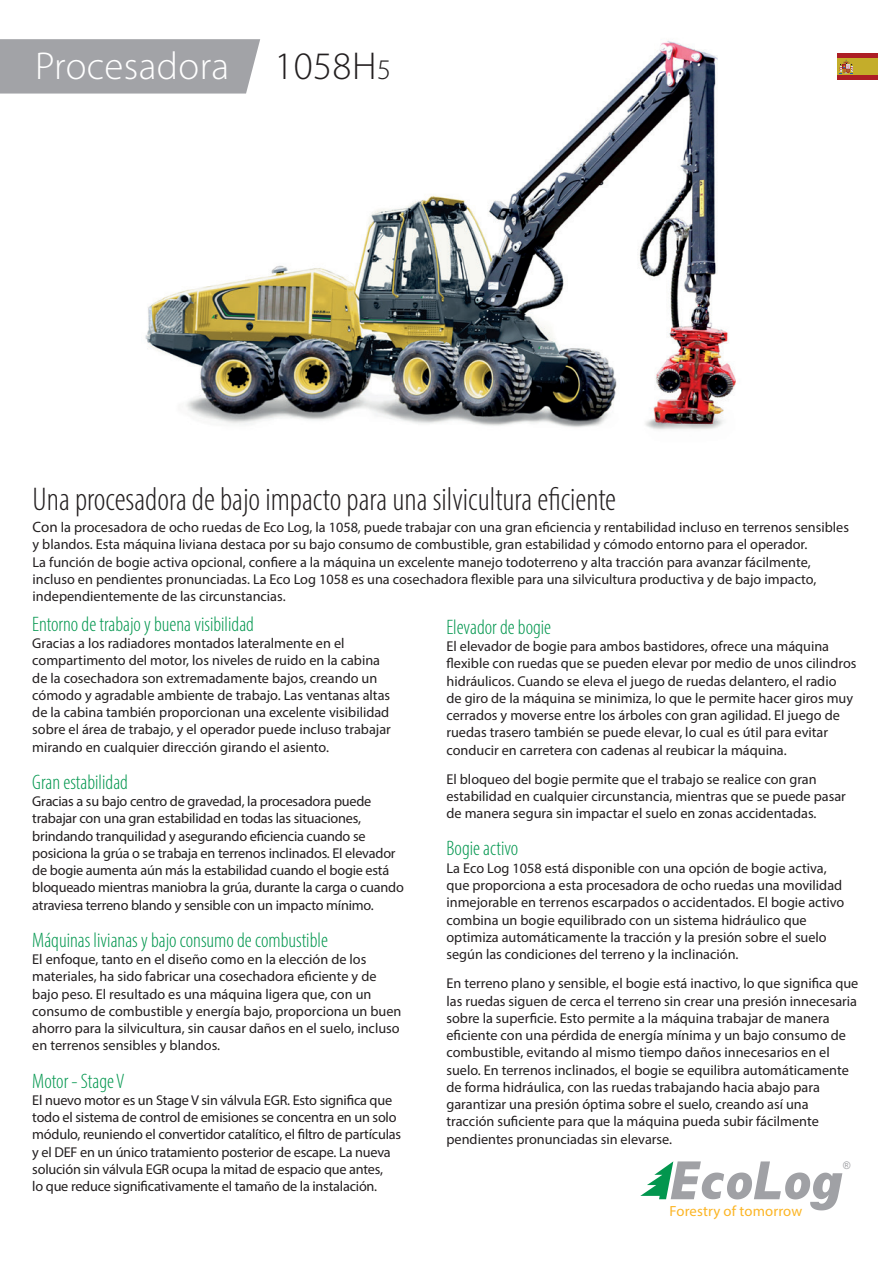
<style>
.page{position:relative;width:893px;height:1263px;background:#fff}
.page>*{position:absolute;margin:0;border:0;box-sizing:border-box;transform-origin:0 0}
.t1{font:300 39px "Myriad Pro";letter-spacing:.01em;color:#fff}
.t2{font:300 condensed 33px "Myriad Pro";color:#231f20}
.t3{font:300 condensed 21px "Myriad Pro";color:#02964e}
.t4{font:14.7px "Myriad Pro";letter-spacing:.01em;color:#fcb525}
.t5{font:14.25px/17.2px "Myriad Pro";color:#231f20}
.t6{font:10.35px "Arial";color:#a0a1a5;scale:.95 1}
.s1{color:#231f20}
.s2{font-size:28.5px;color:#231f20}
.s3{font-size:15px}
</style>
<div class="page">
<img style="left:145px;top:40px;width:591px;height:390px">
<svg style="left:640px;top:1161px;width:202px;height:49px"></svg>
<div style="left:837px;top:58px;width:40px;height:17px;background:#c4ad2a"></div>
<div style="left:837px;top:53px;width:40px;height:5px;background:#ad1e25"></div>
<div style="left:837px;top:75px;width:40px;height:5px;background:#ad1e25"></div>
<svg style="left:839px;top:59px;width:14px;height:15px"></svg>
<div style="left:0;top:39px;width:260px;height:55px;background:#a2a3a7"></div>
<h1 class="t1" style="left:35px;top:51px;width:357px">Procesadora <span class="s1">1058H</span><span class="s2">5</span></h1>
<h2 class="t2" style="left:33px;top:483px;width:585px">Una procesadora de bajo impacto para una silvicultura eficiente</h2>
<p class="t5" style="left:33px;top:520px;width:818px"><span class="s3">Con</span> la procesadora de ocho ruedas de Eco Log, la 1058, puede trabajar con una gran eficiencia y rentabilidad incluso en terrenos sensibles y blandos. Esta máquina liviana destaca por su bajo consumo de combustible, gran estabilidad y cómodo entorno para el operador.<br>La función de bogie activa opcional, confiere a la máquina un excelente manejo todoterreno y alta tracción para avanzar fácilmente, incluso en pendientes pronunciadas. La Eco Log 1058 es una cosechadora flexible para una silvicultura productiva y de bajo impacto, independientemente de las circunstancias.</p>
<h3 class="t3" style="left:32px;top:614px;width:223px">Entorno de trabajo y buena visibilidad</h3>
<p class="t5" style="left:32px;top:636px;width:360px">Gracias a los radiadores montados lateralmente en el compartimento del motor, los niveles de ruido en la cabina de la cosechadora son extremadamente bajos, creando un cómodo y agradable ambiente de trabajo. Las ventanas altas de la cabina también proporcionan una excelente visibilidad sobre el área de trabajo, y el operador puede incluso trabajar mirando en cualquier dirección girando el asiento.</p>
<h3 class="t3" style="left:32px;top:772px;width:97px">Gran estabilidad</h3>
<p class="t5" style="left:32px;top:794px;width:373px">Gracias a su bajo centro de gravedad, la procesadora puede trabajar con una gran estabilidad en todas las situaciones, brindando tranquilidad y asegurando eficiencia cuando se posiciona la grúa o se trabaja en terrenos inclinados. El elevador de bogie aumenta aún más la estabilidad cuando el bogie está bloqueado mientras maniobra la grúa, durante la carga o cuando atraviesa terreno blando y sensible con un impacto mínimo.</p>
<h3 class="t3" style="left:32px;top:930px;width:297px">Máquinas livianas y bajo consumo de combustible</h3>
<p class="t5" style="left:32px;top:952px;width:371px">El enfoque, tanto en el diseño como en la elección de los materiales, ha sido fabricar una cosechadora eficiente y de bajo peso. El resultado es una máquina ligera que, con un consumo de combustible y energía bajo, proporciona un buen ahorro para la silvicultura, sin causar daños en el suelo, incluso en terrenos sensibles y blandos.</p>
<h3 class="t3" style="left:32px;top:1070px;width:94px">Motor - Stage V</h3>
<p class="t5" style="left:32px;top:1092px;width:370px">El nuevo motor es un Stage V sin válvula EGR. Esto significa que todo el sistema de control de emisiones se concentra en un solo módulo, reuniendo el convertidor catalítico, el filtro de partículas y el DEF en un único tratamiento posterior de escape. La nueva solución sin válvula EGR ocupa la mitad de espacio que antes,<br>lo que reduce significativamente el tamaño de la instalación.</p>
<h3 class="t3" style="left:446px;top:617px;width:106px">Elevador de bogie</h3>
<p class="t5" style="left:446px;top:639px;width:412px">El elevador de bogie para ambos bastidores, ofrece una máquina flexible con ruedas que se pueden elevar por medio de unos cilindros hidráulicos. Cuando se eleva el juego de ruedas delantero, el radio<br>de giro de la máquina se minimiza, lo que le permite hacer giros muy cerrados y moverse entre los árboles con gran agilidad. El juego de ruedas trasero también se puede elevar, lo cual es útil para evitar conducir en carretera con cadenas al reubicar la máquina.</p>
<p class="t5" style="left:446px;top:772px;width:401px">El bloqueo del bogie permite que el trabajo se realice con gran estabilidad en cualquier circunstancia, mientras que se puede pasar de manera segura sin impactar el suelo en zonas accidentadas.</p>
<h3 class="t3" style="left:446px;top:838px;width:73px">Bogie activo</h3>
<p class="t5" style="left:446px;top:860px;width:399px">La Eco Log 1058 está disponible con una opción de bogie activa, que proporciona a esta procesadora de ocho ruedas una movilidad inmejorable en terrenos escarpados o accidentados. El bogie activo combina un bogie equilibrado con un sistema hidráulico que optimiza automáticamente la tracción y la presión sobre el suelo según las condiciones del terreno y la inclinación.</p>
<p class="t5" style="left:446px;top:976px;width:413px">En terreno plano y sensible, el bogie está inactivo, lo que significa que las ruedas siguen de cerca el terreno sin crear una presión innecesaria sobre la superficie. Esto permite a la máquina trabajar de manera eficiente con una pérdida de energía mínima y un bajo consumo de combustible, evitando al mismo tiempo daños innecesarios en el suelo. En terrenos inclinados, el bogie se equilibra automáticamente de forma hidráulica, con las ruedas trabajando hacia abajo para garantizar una presión óptima sobre el suelo, creando así una tracción suficiente para que la máquina pueda subir fácilmente pendientes pronunciadas sin elevarse.</p>
<p class="t6" style="left:843px;top:1159px;width:9px">®</p>
<p class="t4" style="left:670px;top:1205px;width:134px">Forestry of tomorrow</p>
</div>
